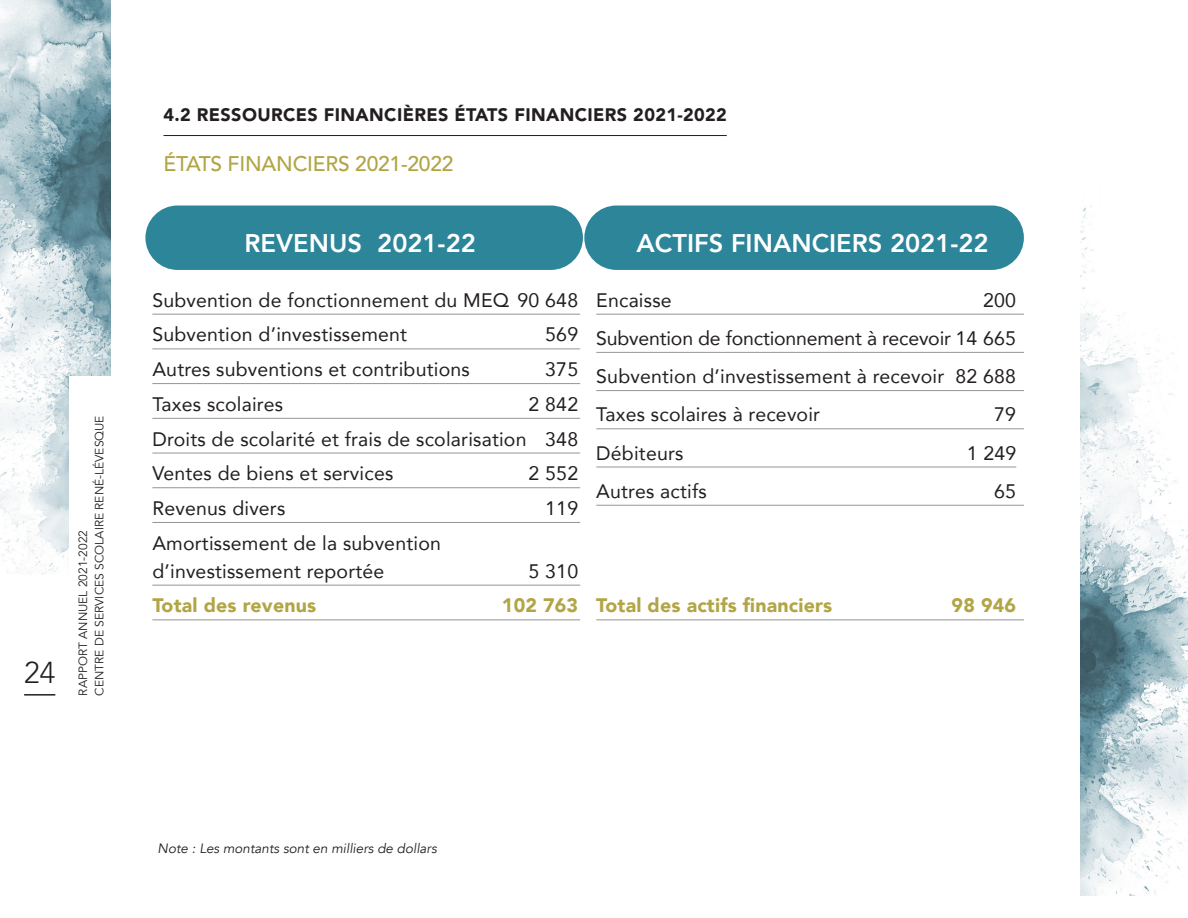
<style>
.page{position:relative;width:1188px;height:918px;background:#fff}
.page>*{position:absolute;margin:0;border:0;box-sizing:border-box;transform-origin:0 0}
.TEXTES{font:300 30px "Avenir LT Std";color:#231f20}
.t1{font:800 25.5px "Avenir";color:#fff}
.t2{font:500 21px "Avenir LT Std";letter-spacing:-.01em;color:#b1a545}
.t3{font:19.5px/27.9px "Avenir";letter-spacing:.01em;color:#231f20}
.t4{font:900 19.5px "Avenir";letter-spacing:.01em;color:#b1a545}
.t5{font:19.5px "Avenir";letter-spacing:-.01em;color:#231f20}
.t6{font:900 18px "Avenir LT Std";letter-spacing:.02em;color:#231f20}
.t7{font:italic 13.5px "Avenir";color:#231f20}
.t8{font:12px/16.5px "Avenir";color:#231f20}
</style>
<div class="page">
<img style="left:0;top:0;width:111px;height:575px">
<img style="left:1080px;top:205px;width:108px;height:690px">
<div style="left:69px;top:376px;width:43px;height:320px;background:#fff"></div>
<hr style="left:24px;top:694px;width:31px;height:2px;background:#231f20">
<hr style="left:152px;top:314px;width:428px;height:1px;background:#939598">
<hr style="left:152px;top:348px;width:428px;height:1px;background:#939598">
<hr style="left:152px;top:383px;width:428px;height:1px;background:#939598">
<hr style="left:152px;top:418px;width:428px;height:1px;background:#939598">
<hr style="left:152px;top:453px;width:428px;height:1px;background:#939598">
<hr style="left:152px;top:487px;width:428px;height:1px;background:#939598">
<hr style="left:152px;top:522px;width:428px;height:1px;background:#939598">
<hr style="left:152px;top:585px;width:428px;height:1px;background:#939598">
<hr style="left:152px;top:619px;width:428px;height:1px;background:#939598">
<hr style="left:596px;top:314px;width:428px;height:1px;background:#939598">
<hr style="left:596px;top:352px;width:428px;height:1px;background:#939598">
<hr style="left:596px;top:390px;width:428px;height:1px;background:#939598">
<hr style="left:596px;top:428px;width:428px;height:1px;background:#939598">
<hr style="left:596px;top:467px;width:420px;height:1px;background:#939598">
<hr style="left:596px;top:505px;width:428px;height:1px;background:#939598">
<hr style="left:596px;top:619px;width:428px;height:1px;background:#939598">
<div style="left:584px;top:206px;width:440px;height:64px;background:#2d859a;border-radius:32px"></div>
<div style="left:145px;top:206px;width:438px;height:64px;background:#2d859a;border-radius:32px"></div>
<hr style="left:164px;top:135px;width:563px;height:1px;background:#231f20">
<p class="TEXTES" style="left:24px;top:655px;width:33px">24</p>
<p class="t8" style="left:75px;top:696px;width:282px;rotate:-90deg">RAPPORT ANNUEL 2021-2022<br>CENTRE DE SERVICES SCOLAIRE RENÉ-LÉVESQUE</p>
<p class="t6" style="left:164px;top:103px;width:565px">4.2 RESSOURCES FINANCIÈRES ÉTATS FINANCIERS 2021-2022</p>
<p class="t2" style="left:164px;top:152px;width:292px">ÉTATS FINANCIERS 2021-2022</p>
<p class="t1" style="left:245px;top:223px;width:233px">REVENUS 2021-22</p>
<p class="t1" style="left:637px;top:223px;width:354px">ACTIFS FINANCIERS 2021-22</p>
<p class="t3" style="left:152px;top:285px;width:427px">Subvention de fonctionnement du MEQ 90 648</p>
<p class="t3" style="left:152px;top:320px;width:256px">Subvention d’investissement</p>
<p class="t3" style="left:545px;top:320px;width:34px">569</p>
<p class="t3" style="left:152px;top:355px;width:319px">Autres subventions et contributions</p>
<p class="t3" style="left:545px;top:355px;width:34px">375</p>
<p class="t3" style="left:152px;top:390px;width:132px">Taxes scolaires</p>
<p class="t3" style="left:529px;top:390px;width:51px">2 842</p>
<p class="t3" style="left:152px;top:424px;width:427px">Droits de scolarité et frais de scolarisation 348</p>
<p class="t3" style="left:152px;top:459px;width:242px">Ventes de biens et services</p>
<p class="t3" style="left:529px;top:459px;width:51px">2 552</p>
<p class="t3" style="left:152px;top:494px;width:134px">Revenus divers</p>
<p class="t3" style="left:545px;top:494px;width:34px">119</p>
<p class="t3" style="left:152px;top:528px;width:290px">Amortissement de la subvention d’investissement reportée</p>
<p class="t3" style="left:529px;top:556px;width:51px">5 310</p>
<p class="t4" style="left:152px;top:589px;width:165px">Total des revenus</p>
<p class="t4" style="left:502px;top:589px;width:78px">102 763</p>
<p class="t3" style="left:596px;top:285px;width:77px">Encaisse</p>
<p class="t3" style="left:983px;top:285px;width:34px">200</p>
<p class="t5" style="left:596px;top:322px;width:421px">Subvention de fonctionnement à recevoir 14 665</p>
<p class="t3" style="left:596px;top:362px;width:421px">Subvention d’investissement à recevoir 82 688</p>
<p class="t3" style="left:596px;top:400px;width:225px">Taxes scolaires à recevoir</p>
<p class="t3" style="left:994px;top:400px;width:23px">79</p>
<p class="t3" style="left:596px;top:438px;width:89px">Débiteurs</p>
<p class="t3" style="left:967px;top:438px;width:51px">1 249</p>
<p class="t3" style="left:596px;top:476px;width:112px">Autres actifs</p>
<p class="t3" style="left:994px;top:476px;width:23px">65</p>
<p class="t4" style="left:596px;top:589px;width:237px">Total des actifs financiers</p>
<p class="t4" style="left:952px;top:589px;width:66px">98 946</p>
<p class="t7" style="left:158px;top:840px;width:281px">Note : Les montants sont en milliers de dollars</p>
</div>
